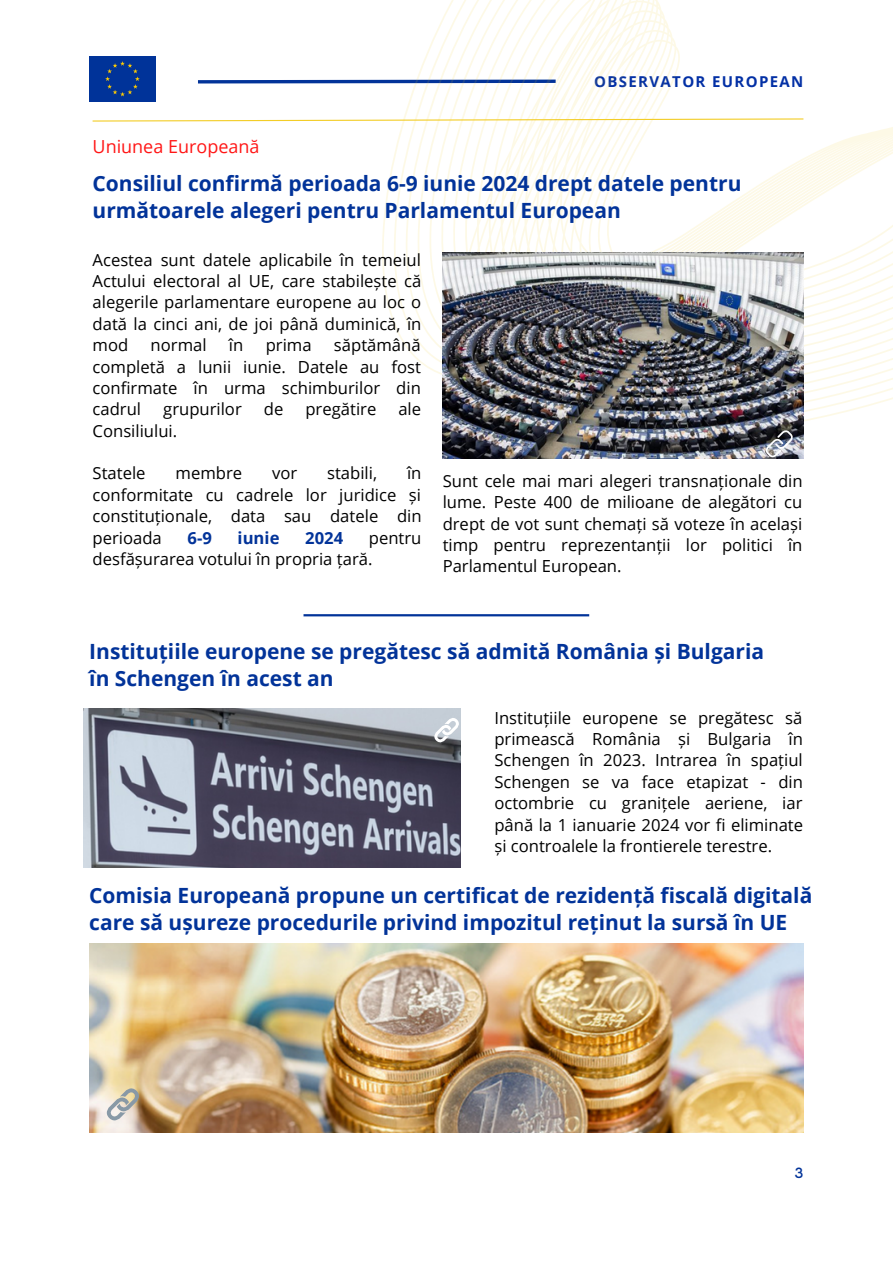
<style>
.page{position:relative;width:893px;height:1264px;background:#fff}
.page>*{position:absolute;margin:0;border:0;box-sizing:border-box;transform-origin:0 0}
.t1{font:700 21px/27px "Open Sans";color:#023399}
.t2{font:18px "Open Sans";color:#ff1616}
.t3{font:16.65px/21.3px "Open Sans";color:#000;text-align:justify}
.t4{font:700 16.65px "Open Sans";color:#023399}
.t5{font:700 15px "Open Sans";letter-spacing:.09em;color:#0330a5}
.t6{font:600 15px "HK Grotesk";color:#023399}
</style>
<div class="page">
<svg style="left:198px;top:80px;width:37px;height:4px"></svg>
<div style="left:89px;top:57px;width:67px;height:45px;background:#039"></div>
<svg style="left:92px;top:120px;width:143px;height:2px"></svg>
<svg style="left:235px;top:0;width:657px;height:617px"></svg>
<img style="left:442px;top:252px;width:361px;height:206px">
<hr style="left:303px;top:614px;width:286px;height:2px;background:#023399">
<img style="left:83px;top:708px;width:377px;height:159px">
<svg style="left:765px;top:430px;width:28px;height:28px"></svg>
<svg style="left:432px;top:715px;width:29px;height:29px"></svg>
<img style="left:89px;top:943px;width:714px;height:189px">
<svg style="left:104px;top:1085px;width:38px;height:38px"></svg>
<p class="t2" style="left:93px;top:134px;width:168px">Uniunea Europeană</p>
<p class="t5" style="left:594px;top:71px;width:211px">OBSERVATOR EUROPEAN</p>
<p class="t1" style="left:93px;top:169px;width:650px">Consiliul confirmă perioada 6-9 iunie 2024 drept datele pentru următoarele alegeri pentru Parlamentul European</p>
<p class="t3" style="left:93px;top:249px;width:330px">Acestea sunt datele aplicabile în temeiul Actului electoral al UE, care stabilește că alegerile parlamentare europene au loc o dată la cinci ani, de joi până duminică, în mod</p>
<p class="t3" style="left:93px;top:334px;width:330px;text-indent:241px">săptămână completă a lunii iunie. Datele au fost confirmate în urma schimburilor din cadrul</p>
<p class="t3" style="left:151px;top:334px;width:57px">normal</p>
<p class="t3" style="left:229px;top:334px;width:16px">în</p>
<p class="t3" style="left:266px;top:334px;width:47px">prima</p>
<p class="t3" style="left:163px;top:398px;width:80px">grupurilor</p>
<p class="t3" style="left:264px;top:398px;width:21px">de</p>
<p class="t3" style="left:305px;top:398px;width:72px">pregătire</p>
<p class="t3" style="left:398px;top:398px;width:24px">ale</p>
<p class="t3" style="left:93px;top:419px;width:86px">Consiliului.</p>
<p class="t3" style="left:93px;top:462px;width:54px">Statele</p>
<p class="t3" style="left:175px;top:462px;width:68px">membre</p>
<p class="t3" style="left:272px;top:462px;width:27px">vor</p>
<p class="t3" style="left:327px;top:462px;width:51px">stabili,</p>
<p class="t3" style="left:93px;top:462px;width:330px;text-indent:314px">în conformitate cu cadrele lor juridice și constituționale, data sau datele din perioada</p>
<p class="t3" style="left:442px;top:469px;width:361px">Sunt cele mai mari alegeri transnaționale din lume. Peste 400 de milioane de alegători cu drept de vot sunt chemați să voteze în același timp pentru reprezentanții lor politici în Parlamentul European.</p>
<p class="t4" style="left:187px;top:525px;width:26px">6-9</p>
<p class="t4" style="left:237px;top:525px;width:43px">iunie</p>
<p class="t4" style="left:305px;top:525px;width:39px">2024</p>
<p class="t3" style="left:93px;top:526px;width:330px;text-indent:276px">pentru desfășurarea votului în propria țară.</p>
<p class="t1" style="left:89px;top:637px;width:676px">Instituțiile europene se pregătesc să admită România și Bulgaria</p>
<p class="t1" style="left:89px;top:664px;width:246px">în Schengen în acest an</p>
<p class="t3" style="left:494px;top:706px;width:310px">Instituțiile europene se pregătesc să primească România și Bulgaria în Schengen în 2023. Intrarea în spațiul Schengen se va face etapizat - din octombrie cu granițele aeriene, iar până la 1 ianuarie 2024 vor fi eliminate și controalele la frontierele terestre.</p>
<p class="t1" style="left:89px;top:881px;width:724px">Comisia Europeană propune un certificat de rezidență fiscală digitală care să ușureze procedurile privind impozitul reținut la sursă în UE</p>
<p class="t6" style="left:794px;top:1164px;width:10px">3</p>
</div>
